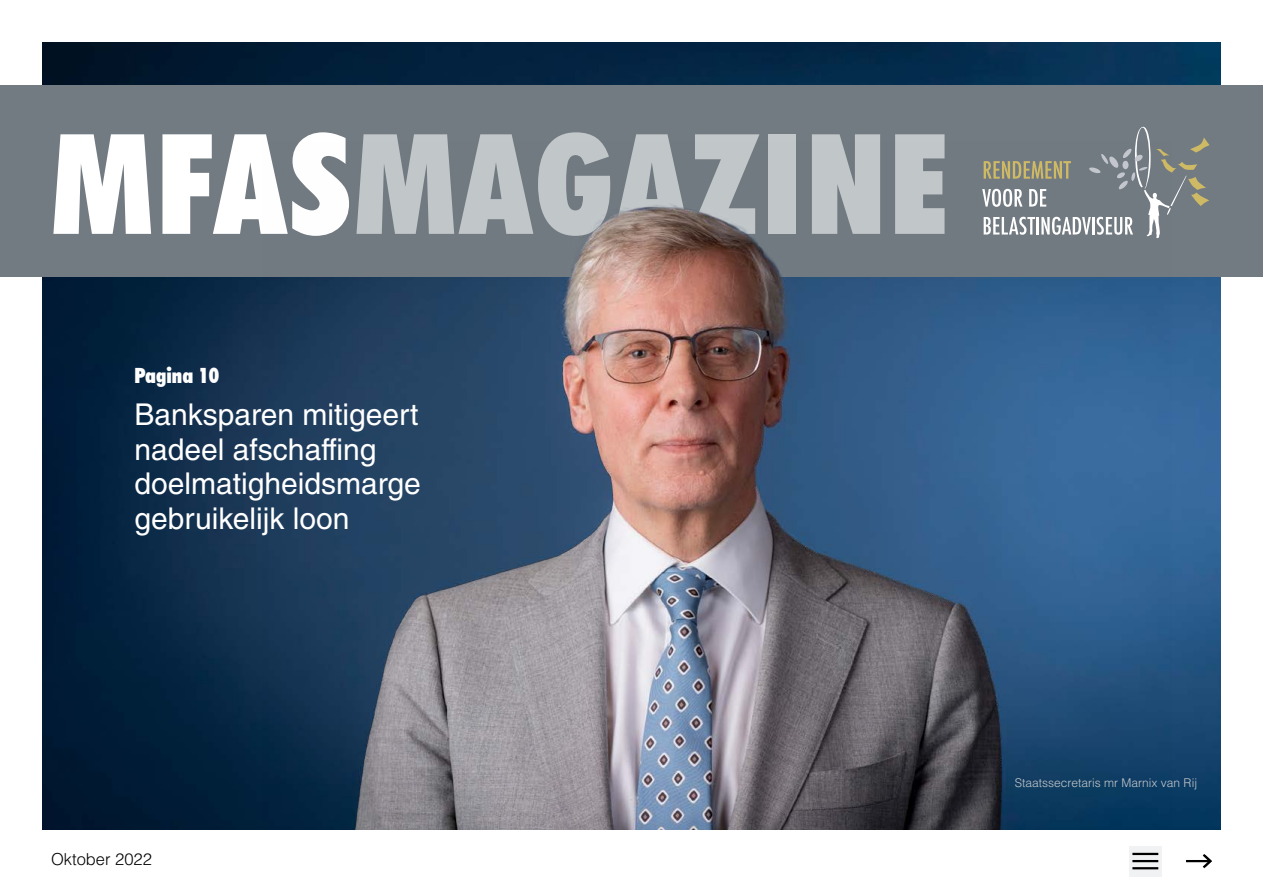
<style>
.page{position:relative;width:1263px;height:893px;background:#fff}
.page>*{position:absolute;margin:0;border:0;box-sizing:border-box;transform-origin:0 0}
.t1{font:900 condensed 139.65px "Futura BT";letter-spacing:.025em;color:#c2c7ca}
.t2{font:30px/34.5px "Helvetica LT Std";color:#fff}
.t3{font:900 condensed 21px "Futura BT";color:#fff}
.t4{font:300 16.5px "Helvetica LT Std";color:#000}
.t5{font:300 12px "Helvetica LT Std";color:#c2c7ca}
.s1{color:#fff}
</style>
<div class="page">
<img style="left:43px;top:43px;width:1177px;height:786px">
<svg style="left:1129px;top:846px;width:33px;height:30px"></svg>
<hr style="left:1132px;top:853px;width:26px;height:2px;background:#000">
<hr style="left:1132px;top:860px;width:26px;height:2px;background:#000">
<hr style="left:1132px;top:867px;width:26px;height:2px;background:#000">
<hr style="left:1186px;top:860px;width:25px;height:2px;background:#000">
<svg style="left:1200px;top:854px;width:12px;height:15px"></svg>
<div style="left:0;top:85px;width:1263px;height:191px;background:#737b82"></div>
<img style="left:262px;top:207px;width:909px;height:622px">
<svg style="left:982px;top:127px;width:228px;height:111px"></svg>
<h1 class="t1" style="left:51px;top:99px;width:899px"><span class="s1">MFAS</span>MAGAZINE</h1>
<p class="t3" style="left:135px;top:362px;width:86px">Pagina 10</p>
<p class="t2" style="left:135px;top:397px;width:288px">Banksparen mitigeert nadeel afschaffing doelmatigheidsmarge gebruikelijk loon</p>
<p class="t4" style="left:51px;top:848px;width:102px">Oktober 2022</p>
<p class="t5" style="left:1015px;top:775px;width:184px">Staatssecretaris mr Marnix van Rij</p>
</div>
